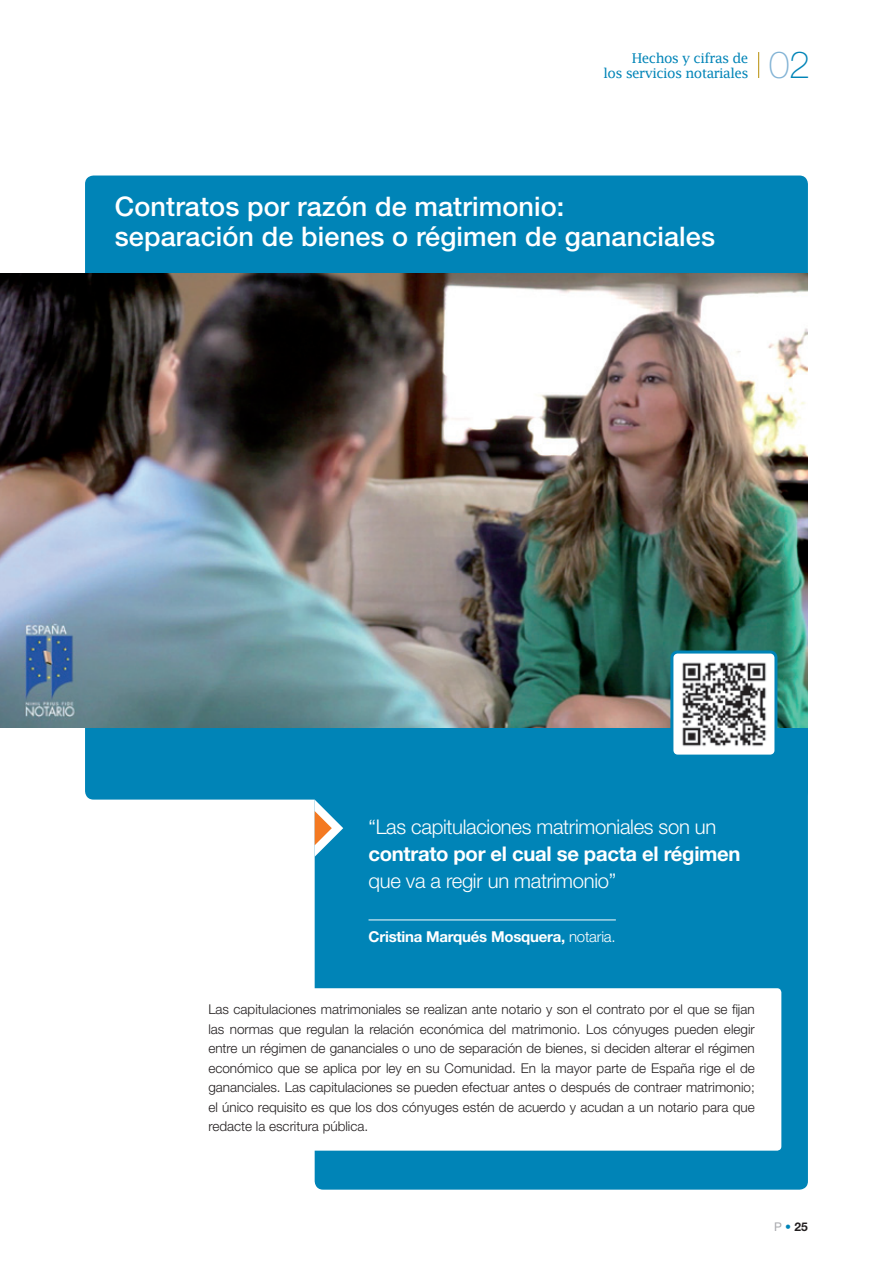
<style>
.page{position:relative;width:893px;height:1263px;background:#fff}
.page>*{position:absolute;margin:0;border:0;box-sizing:border-box;transform-origin:0 0}
.t1{font:100 37.5px "Helvetica Neue LT Std";color:#82b3d5}
.t2{font:500 27px/30px "Helvetica Neue LT Std";letter-spacing:.005em;color:#fff}
.t3{font:300 20.25px "Helvetica Neue LT Std";letter-spacing:-.015em;color:#fff}
.t4{font:700 20.25px "Helvetica Neue LT Std";letter-spacing:-.015em;color:#fff}
.t5{font:700 15px "Helvetica Neue LT Std";letter-spacing:-.015em;color:#fff}
.t6{font:300 13.5px/19.5px "Helvetica Neue LT Std";color:#231f20;text-align:justify}
.t7{font:13.5px/15px "Lucida Fax";letter-spacing:-.04em;color:#0084b7;text-align:right}
.t8{font:700 12px "Helvetica Neue LT Std";color:#231f20}
.s1{color:#0084b7}
.s2{font-weight:300}
.s3{font-weight:400;color:#a8a9ad}
.s4{font-weight:400;color:#0084b7}
</style>
<div class="page">
<div style="left:315px;top:632px;width:493px;height:558px;background:#0084b7;border-radius:9px"></div>
<div style="left:85px;top:176px;width:723px;height:624px;background:#0084b7;border-radius:9px"></div>
<svg style="left:315px;top:800px;width:28px;height:57px"></svg>
<div style="left:85px;top:988px;width:696px;height:163px;background:#fff;border-radius:4px"></div>
<img style="left:0;top:273px;width:808px;height:455px">
<hr style="left:369px;top:919px;width:247px;height:1px;background:#fff">
<img style="left:674px;top:654px;width:99px;height:100px">
<div style="left:670px;top:650px;width:107px;height:108px;border:3px solid #0084b7;border-radius:6px"></div>
<svg style="left:758px;top:52px;width:1px;height:26px"></svg>
<p class="t7" style="left:603px;top:51px;width:147px">Hechos y cifras de<br>los servicios notariales</p>
<h1 class="t1" style="left:769px;top:43px;width:43px">0<span class="s1">2</span></h1>
<h2 class="t2" style="left:115px;top:191px;width:602px">Contratos por razón de matrimonio:<br>separación de bienes o régimen de gananciales</h2>
<h3 class="t3" style="left:369px;top:814px;width:349px">“Las capitulaciones matrimoniales son un</h3>
<h3 class="t4" style="left:369px;top:841px;width:374px">contrato por el cual se pacta el régimen</h3>
<h3 class="t3" style="left:369px;top:868px;width:249px">que va a regir un matrimonio”</h3>
<p class="t5" style="left:369px;top:927px;width:249px">Cristina Marqués Mosquera, <span class="s2">notaria.</span></p>
<p class="t6" style="left:208px;top:999px;width:548px">Las capitulaciones matrimoniales se realizan ante notario y son el contrato por el que se fijan las normas que regulan la relación económica del matrimonio. Los cónyuges pueden elegir entre un régimen de gananciales o uno de separación de bienes, si deciden alterar el régimen económico que se aplica por ley en su Comunidad. En la mayor parte de España rige el de gananciales. Las capitulaciones se pueden efectuar antes o después de contraer matrimonio; el único requisito es que los dos cónyuges estén de acuerdo y acudan a un notario para que redacte la escritura pública.</p>
<p class="t8" style="left:774px;top:1219px;width:35px"><span class="s3">P</span> <span class="s4">•</span> 25</p>
</div>
